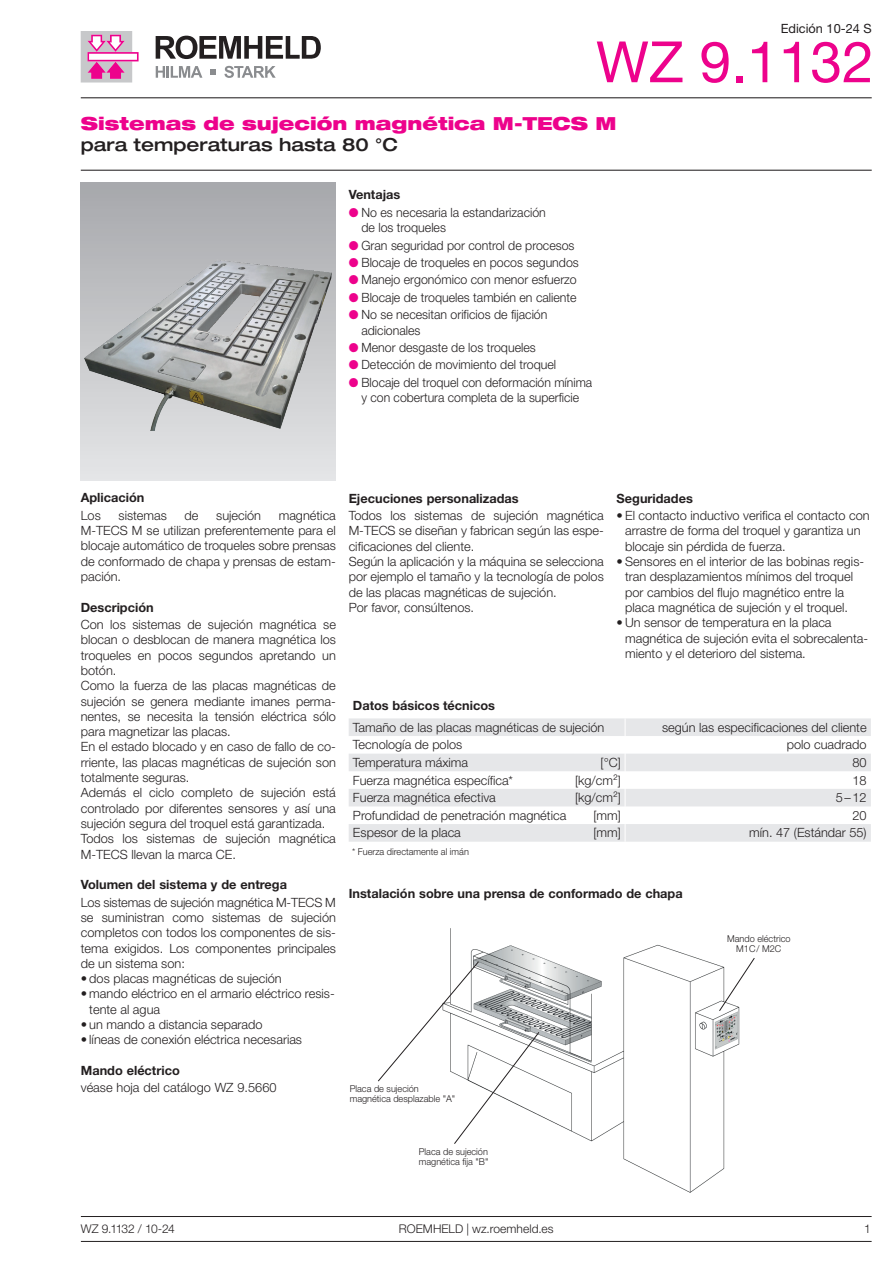
<style>
.page{position:relative;width:893px;height:1263px;background:#fff}
.page>*{position:absolute;margin:0;border:0;box-sizing:border-box;transform-origin:0 0}
.t1{font:57px "Helvetica Neue LT Pro";color:#ed028c}
.t2{font:900 expanded 18px "Helvetica Neue LT Pro";color:#ed028c}
.t3{font:500 expanded 18px "Helvetica Neue LT Pro";color:#231f20}
.t4{font:300 12.75px/15.3px "Helvetica Neue LT Pro";color:#231f20}
.t5{font:700 12.75px "Helvetica Neue LT Pro";color:#231f20}
.t6{font:300 12.75px/15.3px "Helvetica Neue LT Pro";color:#231f20;text-align:center;scale:.96 1}
.t7{font:12.75px "Helvetica Neue LT Pro";color:#231f20}
.t8{font:300 12px "Helvetica Neue LT Pro";letter-spacing:.005em;color:#231f20}
.t9{font:300 12px "Helvetica Neue LT Pro";letter-spacing:-.055em;color:#231f20}
.t10{font:300 9.45px/10.5px "Helvetica Neue LT Pro";color:#231f20}
.s1{color:#ed028c}
</style>
<div class="page">
<hr style="left:81px;top:170px;width:791px;height:1px;background:#231f20">
<hr style="left:81px;top:97px;width:791px;height:1px;background:#231f20">
<svg style="left:156px;top:36px;width:165px;height:23px"></svg>
<svg style="left:156px;top:66px;width:46px;height:12px"></svg>
<svg style="left:224px;top:66px;width:52px;height:12px"></svg>
<svg style="left:210px;top:69px;width:6px;height:6px"></svg>
<svg style="left:81px;top:31px;width:58px;height:52px"></svg>
<img style="left:450px;top:928px;width:290px;height:265px">
<svg style="left:378px;top:961px;width:162px;height:184px"></svg>
<svg style="left:81px;top:183px;width:255px;height:297px;background:#c2c3c6"></svg>
<svg style="left:349px;top:718px;width:522px;height:124px;fill:#e6e7e9"></svg>
<svg style="left:625px;top:718px;width:1px;height:124px"></svg>
<img style="left:82px;top:253px;width:254px;height:177px">
<svg style="left:718px;top:957px;width:37px;height:55px"></svg>
<hr style="left:81px;top:1241px;width:791px;height:1px;background:#231f20">
<hr style="left:81px;top:1216px;width:791px;height:1px;background:#231f20">
<p class="t7" style="left:781px;top:20px;width:92px">Edición 10-24 S</p>
<h1 class="t1" style="left:596px;top:27px;width:279px">WZ 9.1132</h1>
<h2 class="t2" style="left:81px;top:112px;width:537px">Sistemas de sujeción magnética M-TECS M</h2>
<h2 class="t3" style="left:81px;top:133px;width:319px">para temperaturas hasta 80 °C</h2>
<p class="t5" style="left:349px;top:187px;width:53px">Ventajas</p>
<p class="t4" style="left:361px;top:204px;width:186px;text-indent:-13px"><span class="s1">●</span> No es necesaria la estandarización de los troqueles</p>
<p class="t4" style="left:349px;top:237px;width:227px"><span class="s1">●</span> Gran seguridad por control de procesos</p>
<p class="t4" style="left:349px;top:255px;width:232px"><span class="s1">●</span> Blocaje de troqueles en pocos segundos</p>
<p class="t4" style="left:349px;top:272px;width:230px"><span class="s1">●</span> Manejo ergonómico con menor esfuerzo</p>
<p class="t4" style="left:349px;top:289px;width:229px"><span class="s1">●</span> Blocaje de troqueles también en caliente</p>
<p class="t4" style="left:361px;top:307px;width:188px;text-indent:-13px"><span class="s1">●</span> No se necesitan orificios de fijación adicionales</p>
<p class="t4" style="left:349px;top:340px;width:189px"><span class="s1">●</span> Menor desgaste de los troqueles</p>
<p class="t4" style="left:349px;top:357px;width:209px"><span class="s1">●</span> Detección de movimiento del troquel</p>
<p class="t6" style="left:349px;top:374px;width:255px"><span class="s1">●</span> Blocaje del troquel con deformación mínima y con cobertura completa de la superficie</p>
<p class="t5" style="left:81px;top:490px;width:65px">Aplicación</p>
<p class="t4" style="left:81px;top:507px;width:22px">Los</p>
<p class="t4" style="left:119px;top:507px;width:50px">sistemas</p>
<p class="t4" style="left:185px;top:507px;width:15px">de</p>
<p class="t4" style="left:216px;top:507px;width:46px">sujeción</p>
<p class="t4" style="left:81px;top:507px;width:257px;text-align:justify;text-indent:198px">magnética M-TECS M se utilizan preferentemente para el blocaje automático de troqueles sobre prensas de conformado de chapa y prensas de estam&shy;pación.</p>
<p class="t5" style="left:81px;top:599px;width:74px">Descripción</p>
<p class="t4" style="left:81px;top:617px;width:257px">Con los sistemas de sujeción magnética se blocan o desblocan de manera magnética los troqueles en pocos segundos apretando un botón.<br>Como la fuerza de las placas magnéticas de sujeción se genera mediante imanes perma&shy;nentes, se necesita la tensión eléctrica sólo para magnetizar las placas.<br>En el estado blocado y en caso de fallo de co&shy;rriente, las placas magnéticas de sujeción son totalmente seguras.<br>Además el ciclo completo de sujeción está controlado por diferentes sensores y así una sujeción segura del troquel está garantizada.<br>Todos los sistemas de sujeción magnética M-TECS llevan la marca CE.</p>
<p class="t5" style="left:81px;top:877px;width:208px">Volumen del sistema y de entrega</p>
<p class="t4" style="left:81px;top:894px;width:257px;text-align:justify">Los sistemas de sujeción magnética M-TECS M se suministran como sistemas de sujeción completos con todos los componentes de sis&shy;tema exigidos. Los componentes principales de un sistema son:</p>
<p class="t4" style="left:81px;top:971px;width:202px">• dos placas magnéticas de sujeción</p>
<p class="t4" style="left:89px;top:986px;width:247px;text-indent:-9px">• mando eléctrico en el armario eléctrico resis&shy;tente al agua</p>
<p class="t4" style="left:81px;top:1016px;width:183px">• un mando a distancia separado</p>
<p class="t4" style="left:81px;top:1032px;width:223px">• líneas de conexión eléctrica necesarias</p>
<p class="t5" style="left:81px;top:1062px;width:101px">Mando eléctrico</p>
<p class="t4" style="left:81px;top:1080px;width:197px">véase hoja del catálogo WZ 9.5660</p>
<p class="t5" style="left:349px;top:490px;width:172px">Ejecuciones personalizadas</p>
<p class="t4" style="left:349px;top:508px;width:257px">Todos los sistemas de sujeción magnética M-TECS se diseñan y fabrican según las espe&shy;cificaciones del cliente.<br>Según la aplicación y la máquina se selecciona por ejemplo el tamaño y la tecnología de polos de las placas magnéticas de sujeción.<br>Por favor, consúltenos.</p>
<p class="t5" style="left:617px;top:490px;width:78px">Seguridades</p>
<p class="t4" style="left:625px;top:508px;width:246px;text-indent:-9px">• El contacto inductivo verifica el contacto con arrastre de forma del troquel y garantiza un blocaje sin pérdida de fuerza.</p>
<p class="t4" style="left:625px;top:553px;width:241px;text-indent:-9px">• Sensores en el interior de las bobinas regis&shy;tran desplazamientos mínimos del troquel por cambios del flujo magnético entre la placa magnética de sujeción y el troquel.</p>
<p class="t4" style="left:625px;top:615px;width:245px;text-indent:-9px">• Un sensor de temperatura en la placa magnética de sujeción evita el sobrecalenta&shy;miento y el deterioro del sistema.</p>
<p class="t5" style="left:353px;top:697px;width:144px">Datos básicos técnicos</p>
<p class="t4" style="left:353px;top:719px;width:253px">Tamaño de las placas magnéticas de sujeción</p>
<p class="t4" style="left:662px;top:719px;width:206px">según las especificaciones del cliente</p>
<p class="t4" style="left:353px;top:737px;width:111px">Tecnología de polos</p>
<p class="t4" style="left:787px;top:737px;width:81px">polo cuadrado</p>
<p class="t4" style="left:353px;top:754px;width:117px">Temperatura máxima</p>
<p class="t4" style="left:601px;top:754px;width:22px">[°C]</p>
<p class="t4" style="left:852px;top:754px;width:16px">80</p>
<p class="t4" style="left:353px;top:772px;width:162px">Fuerza magnética específica*</p>
<p class="t4" style="left:575px;top:772px;width:47px">[kg/cm²]</p>
<p class="t4" style="left:852px;top:772px;width:16px">18</p>
<p class="t4" style="left:353px;top:790px;width:144px">Fuerza magnética efectiva</p>
<p class="t4" style="left:575px;top:790px;width:47px">[kg/cm²]</p>
<p class="t4" style="left:836px;top:790px;width:32px">5–12</p>
<p class="t4" style="left:353px;top:807px;width:215px">Profundidad de penetración magnética</p>
<p class="t4" style="left:593px;top:807px;width:29px">[mm]</p>
<p class="t4" style="left:852px;top:807px;width:16px">20</p>
<p class="t4" style="left:353px;top:825px;width:109px">Espesor de la placa</p>
<p class="t4" style="left:593px;top:825px;width:29px">[mm]</p>
<p class="t4" style="left:749px;top:825px;width:119px">mín. 47 (Estándar 55)</p>
<p class="t10" style="left:352px;top:846px;width:118px">* Fuerza directamente al imán</p>
<p class="t5" style="left:349px;top:885px;width:335px">Instalación sobre una prensa de conformado de chapa</p>
<p class="t10" style="left:727px;top:933px;width:65px;text-align:center">Mando eléctrico<br>M1C/ M2C</p>
<p class="t10" style="left:350px;top:1083px;width:107px">Placa de sujeción magnética desplazable "A"</p>
<p class="t10" style="left:419px;top:1146px;width:71px">Placa de sujeción magnética fija "B"</p>
<p class="t9" style="left:81px;top:1221px;width:95px">WZ 9.1132 / 10-24</p>
<p class="t8" style="left:399px;top:1221px;width:156px">ROEMHELD | wz.roemheld.es</p>
<p class="t8" style="left:864px;top:1221px;width:8px">1</p>
</div>
